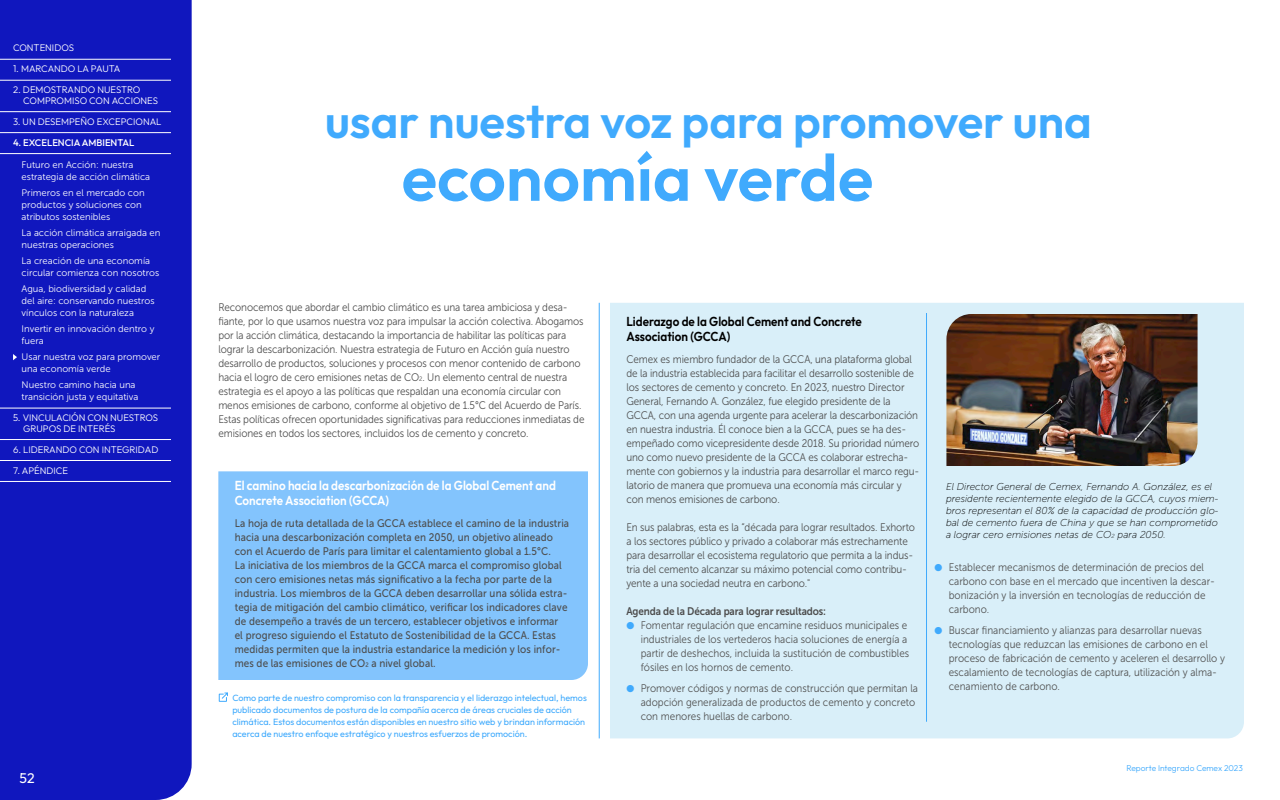
<style>
.page{position:relative;width:1280px;height:800px;background:#fff}
.page>*{position:absolute;margin:0;border:0;box-sizing:border-box;transform-origin:0 0}
.t1{font:600 65.5px "Outfit";color:#40aafd}
.t2{font:600 47.2px "Outfit";color:#40aafd}
.t3{font:14px "Outfit";color:#fff}
.título_gráfica{font:600 13px/15px "Outfit";color:#fff;scale:.9 1}
.título_gráfica-2{font:600 13px/15px "Outfit";color:#000;scale:.9 1}
.Texto_corrido{font:11px/14px "Museo Sans 300";letter-spacing:-.01em;color:#4d4d4d;scale:.9 1}
.bullet_azul{font:11px/14px "Museo Sans 300";color:#505050;scale:.9 1}
.Texto_corrido-2{font:11px/14px "Museo Sans 500";letter-spacing:.01em;color:#4d4d4d;scale:.9 1}
.Subheading_3{font:11px "Museo Sans 700";letter-spacing:-.01em;color:#4d4d4d;scale:.9 1}
.t4{font:italic 10px/12px "Museo Sans 100";color:#000}
.t5{font:9.5px/12px "Museo Sans 300";color:#fff}
.t6{font:300 9.5px/10.5px "Outfit";color:#fff}
.t7{font:500 9.5px "Outfit";color:#fff}
.ligas{font:9px/12px "Outfit";color:#40aafd}
.t8{font:300 8.4px "Outfit";color:#40aafd}
.s1{font-size:6.4px}
.s2{color:#40aafd}
.s3{font-size:5.8px}
</style>
<div class="page">
<div style="left:0;top:0;width:192px;height:800px;background:#1017be"></div>
<hr style="left:0;top:59px;width:171px;height:1px;background:#fff">
<hr style="left:0;top:80px;width:171px;height:1px;background:#fff">
<hr style="left:0;top:111px;width:171px;height:1px;background:#fff">
<hr style="left:0;top:132px;width:171px;height:1px;background:#fff">
<hr style="left:0;top:153px;width:171px;height:1px;background:#fff">
<hr style="left:0;top:408px;width:171px;height:1px;background:#fff">
<hr style="left:0;top:439px;width:171px;height:1px;background:#fff">
<hr style="left:0;top:460px;width:171px;height:1px;background:#fff">
<hr style="left:0;top:481px;width:171px;height:1px;background:#fff">
<svg style="left:13px;top:354px;width:4px;height:6px"></svg>
<hr style="left:599px;top:303px;width:1px;height:435px;background:#40aafd">
<div style="left:610px;top:303px;width:634px;height:435px;background:#d9eff9"></div>
<div style="left:218px;top:471px;width:370px;height:209px;background:#83c4fd"></div>
<hr style="left:926px;top:313px;width:1px;height:409px;background:#40aafd">
<img style="left:946px;top:314px;width:252px;height:152px">
<svg style="left:219px;top:692px;width:9px;height:10px"></svg>
<p class="t6" style="left:13px;top:43px;width:63px">CONTENIDOS</p>
<p class="t6" style="left:13px;top:64px;width:109px">1. MARCANDO LA PAUTA</p>
<p class="t6" style="left:23px;top:85px;width:136px;text-indent:-10px">2. DEMOSTRANDO NUESTRO<br>COMPROMISO CON ACCIONES</p>
<p class="t6" style="left:13px;top:116px;width:150px">3. UN DESEMPEÑO EXCEPCIONAL</p>
<p class="t7" style="left:13px;top:136px;width:123px">4. EXCELENCIA AMBIENTAL</p>
<p class="t5" style="left:22px;top:159px;width:130px">Futuro en Acción: nuestra estrategia de acción climática</p>
<p class="t5" style="left:22px;top:187px;width:125px">Primeros en el mercado con productos y soluciones con atributos sostenibles</p>
<p class="t5" style="left:22px;top:227px;width:140px">La acción climática arraigada en nuestras operaciones</p>
<p class="t5" style="left:22px;top:255px;width:139px">La creación de una economía circular comienza con nosotros</p>
<p class="t5" style="left:22px;top:283px;width:134px">Agua, biodiversidad y calidad del aire: conservando nuestros vínculos con la naturaleza</p>
<p class="t5" style="left:22px;top:323px;width:134px">Invertir en innovación dentro y fuera</p>
<p class="t5" style="left:22px;top:351px;width:140px">Usar nuestra voz para promover una economía verde</p>
<p class="t5" style="left:22px;top:379px;width:118px">Nuestro camino hacia una transición justa y equitativa</p>
<p class="t6" style="left:23px;top:413px;width:136px;text-indent:-10px">5. VINCULACIÓN CON NUESTROS<br>GRUPOS DE INTERÉS</p>
<p class="t6" style="left:13px;top:444px;width:147px">6. LIDERANDO CON INTEGRIDAD</p>
<p class="t6" style="left:13px;top:465px;width:57px">7. APÉNDICE</p>
<p class="t3" style="left:20px;top:769px;width:17px">52</p>
<p class="t2" style="left:325px;top:90px;width:769px">usar nuestra voz para promover una</p>
<p class="t1" style="left:402px;top:135px;width:473px">economía verde</p>
<p class="Texto_corrido" style="left:218px;top:300px;width:408px">Reconocemos que abordar el cambio climático es una tarea ambiciosa y desa&shy;fiante, por lo que usamos nuestra voz para impulsar la acción colectiva. Abogamos por la acción climática, destacando la importancia de habilitar las políticas para lograr la descarbonización. Nuestra estrategia de Futuro en Acción guía nuestro desarrollo de productos, soluciones y procesos con menor contenido de carbono hacia el logro de cero emisiones netas de CO<span class="s1">2</span>. Un elemento central de nuestra estrategia es el apoyo a las políticas que respaldan una economía circular con menos emisiones de carbono, conforme al objetivo de 1.5°C del Acuerdo de París.<br>Estas políticas ofrecen oportunidades significativas para reducciones inmediatas de emisiones en todos los sectores, incluidos los de cemento y concreto.</p>
<p class="título_gráfica" style="left:235px;top:478px;width:358px">El camino hacia la descarbonización de la Global Cement and<br>Concrete Association (GCCA)</p>
<p class="Texto_corrido-2" style="left:235px;top:516px;width:373px">La hoja de ruta detallada de la GCCA establece el camino de la industria hacia una descarbonización completa en 2050, un objetivo alineado con el Acuerdo de París para limitar el calentamiento global a 1.5°C.<br>La iniciativa de los miembros de la GCCA marca el compromiso global con cero emisiones netas más significativo a la fecha por parte de la industria. Los miembros de la GCCA deben desarrollar una sólida estra&shy;tegia de mitigación del cambio climático, verificar los indicadores clave de desempeño a través de un tercero, establecer objetivos e informar el progreso siguiendo el Estatuto de Sostenibilidad de la GCCA. Estas medidas permiten que la industria estandarice la medición y los infor&shy;mes de las emisiones de CO<span class="s1">2</span> a nivel global.</p>
<p class="ligas" style="left:232px;top:692px;width:356px">Como parte de nuestro compromiso con la transparencia y el liderazgo intelectual, hemos publicado documentos de postura de la compañía acerca de áreas cruciales de acción climática. Estos documentos están disponibles en nuestro sitio web y brindan información acerca de nuestro enfoque estratégico y nuestros esfuerzos de promoción.</p>
<p class="título_gráfica-2" style="left:626px;top:314px;width:263px">Liderazgo de la Global Cement and Concrete<br>Association (GCCA)</p>
<p class="Texto_corrido" style="left:626px;top:352px;width:327px">Cemex es miembro fundador de la GCCA, una plataforma global de la industria establecida para facilitar el desarrollo sostenible de los sectores de cemento y concreto. En 2023, nuestro Director General, Fernando A. González, fue elegido presidente de la GCCA, con una agenda urgente para acelerar la descarbonización en nuestra industria. Él conoce bien a la GCCA, pues se ha des&shy;empeñado como vicepresidente desde 2018. Su prioridad número uno como nuevo presidente de la GCCA es colaborar estrecha&shy;mente con gobiernos y la industria para desarrollar el marco regu&shy;latorio de manera que promueva una economía más circular y con menos emisiones de carbono.</p>
<p class="Texto_corrido" style="left:626px;top:520px;width:322px">En sus palabras, esta es la “década para lograr resultados. Exhorto a los sectores público y privado a colaborar más estrechamente para desarrollar el ecosistema regulatorio que permita a la indus&shy;tria del cemento alcanzar su máximo potencial como contribu&shy;yente a una sociedad neutra en carbono."</p>
<p class="Subheading_3" style="left:626px;top:605px;width:223px">Agenda de la Década para lograr resultados:</p>
<p class="bullet_azul" style="left:641px;top:618px;width:300px;text-indent:-14px"><span class="s2">●</span> Fomentar regulación que encamine residuos municipales e industriales de los vertederos hacia soluciones de energía a partir de deshechos, incluida la sustitución de combustibles fósiles en los hornos de cemento.</p>
<p class="bullet_azul" style="left:641px;top:681px;width:310px;text-indent:-14px"><span class="s2">●</span> Promover códigos y normas de construcción que permitan la adopción generalizada de productos de cemento y concreto con menores huellas de carbono.</p>
<p class="t4" style="left:946px;top:481px;width:274px">El Director General de Cemex, Fernando A. González, es el presidente recientemente elegido de la GCCA, cuyos miem&shy;bros representan el 80% de la capacidad de producción glo&shy;bal de cemento fuera de China y que se han comprometido a lograr cero emisiones netas de CO<span class="s3">2</span> para 2050.</p>
<p class="bullet_azul" style="left:949px;top:560px;width:297px;text-indent:-14px"><span class="s2">●</span> Establecer mecanismos de determinación de precios del carbono con base en el mercado que incentiven la descar&shy;bonización y la inversión en tecnologías de reducción de carbono.</p>
<p class="bullet_azul" style="left:949px;top:623px;width:308px;text-indent:-14px"><span class="s2">●</span> Buscar financiamiento y alianzas para desarrollar nuevas tecnologías que reduzcan las emisiones de carbono en el proceso de fabricación de cemento y aceleren el desarrollo y escalamiento de tecnologías de captura, utilización y alma&shy;cenamiento de carbono.</p>
<p class="t8" style="left:1126px;top:762px;width:118px">Reporte Integrado Cemex 2023</p>
</div>
